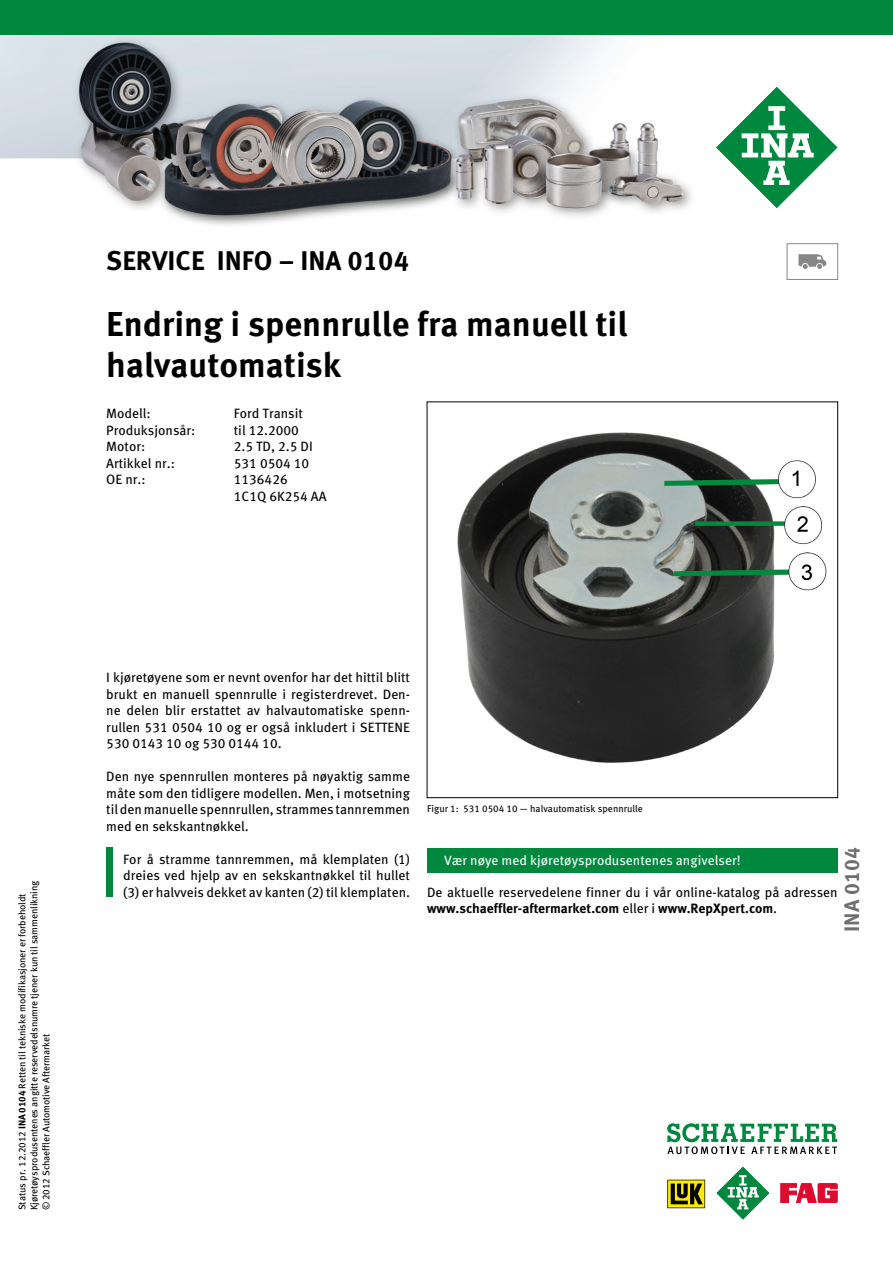
<style>
.page{position:relative;width:893px;height:1263px;background:#fff}
.page>*{position:absolute;margin:0;border:0;box-sizing:border-box;transform-origin:0 0}
.t1{font:700 34.5px/41.4px "Meta Pro";color:#000}
.t2{font:700 27px "Meta Pro";color:#000}
.t3{font:700 21px "Meta Pro";color:#706f6f}
.t4{font:13.5px/16.5px "Meta Pro";color:#000;text-align:justify}
.t5{font:13.5px "Meta Pro";color:#fff}
.t6{font:9.75px/12px "Meta Pro";letter-spacing:-.01em;color:#000}
.s1{font-weight:700}
</style>
<div class="page">
<div style="left:106px;top:847px;width:7px;height:50px;background:#00893e"></div>
<img style="left:457px;top:432px;width:370px;height:331px">
<div style="left:427px;top:848px;width:411px;height:25px;background:#00893e"></div>
<div style="left:787px;top:243px;width:51px;height:37px;border:1px solid #878787"></div>
<svg style="left:798px;top:254px;width:28px;height:15px"></svg>
<img style="left:0;top:34px;width:893px;height:191px">
<svg style="left:667px;top:1180px;width:38px;height:28px"></svg>
<svg style="left:781px;top:1183px;width:56px;height:19px"></svg>
<svg style="left:716px;top:1166px;width:54px;height:54px"></svg>
<svg style="left:667px;top:1123px;width:170px;height:31px"></svg>
<svg style="left:715px;top:85px;width:124px;height:124px"></svg>
<div style="left:0;top:0;width:893px;height:34px;background:#00893e"></div>
<h2 class="t2" style="left:106px;top:239px;width:304px">SERVICE INFO – INA 0104</h2>
<h1 class="t1" style="left:106px;top:301px;width:523px">Endring i spennrulle fra manuell til halvautomatisk</h1>
<p class="t4" style="left:106px;top:404px;width:46px">Modell:</p>
<p class="t4" style="left:234px;top:404px;width:71px">Ford Transit</p>
<p class="t4" style="left:106px;top:421px;width:91px">Produksjonsår:</p>
<p class="t4" style="left:234px;top:421px;width:67px">til 12.2000</p>
<p class="t4" style="left:106px;top:437px;width:40px">Motor:</p>
<p class="t4" style="left:234px;top:437px;width:80px">2.5 TD, 2.5 DI</p>
<p class="t4" style="left:106px;top:454px;width:70px">Artikkel nr.:</p>
<p class="t4" style="left:234px;top:454px;width:77px">531 0504 10</p>
<p class="t4" style="left:106px;top:470px;width:41px">OE nr.:</p>
<p class="t4" style="left:234px;top:470px;width:94px">1136426<br>1C1Q 6K254 AA</p>
<p class="t6" style="left:15px;top:1210px;width:332px;rotate:-90deg">Status pr. 12.2012 <span class="s1">INA 0104</span> Retten til tekniske modifikasjoner er forbeholdt<br>Kjøretøysprodusentenes angitte reservedelsnumre tjener kun til sammenlikning © 2012 Schaeffler Automotive Aftermarket</p>
<p class="t4" style="left:106px;top:668px;width:305px">I kjøretøyene som er nevnt ovenfor har det hittil blitt brukt en manuell spennrulle i registerdrevet. Den&shy;ne delen blir erstattet av halvautomatiske spenn&shy;rullen 531 0504 10 og er også inkludert i SETTENE 530 0143 10 og 530 0144 10.</p>
<p class="t4" style="left:106px;top:767px;width:305px">Den nye spennrullen monteres på nøyaktig samme måte som den tidligere modellen. Men, i motsetning til den manuelle spennrullen, strammes tannremmen med en sekskantnøkkel.</p>
<p class="t4" style="left:123px;top:850px;width:288px">For å stramme tannremmen, må klemplaten (1) dreies ved hjelp av en sekskantnøkkel til hullet (3) er halvveis dekket av kanten (2) til klemplaten.</p>
<p class="t6" style="left:427px;top:801px;width:217px">Figur 1: 531 0504 10 — halvautomatisk spennrulle</p>
<p class="t5" style="left:444px;top:850px;width:298px">Vær nøye med kjøretøysprodusentenes angivelser!</p>
<p class="t4" style="left:427px;top:883px;width:412px">De aktuelle reservedelene finner du i vår online-katalog på adressen <span class="s1">www.schaeffler-aftermarket.com</span> eller i <span class="s1">www.RepXpert.com</span>.</p>
<h3 class="t3" style="left:836px;top:932px;width:86px;rotate:-90deg">INA 0104</h3>
</div>
